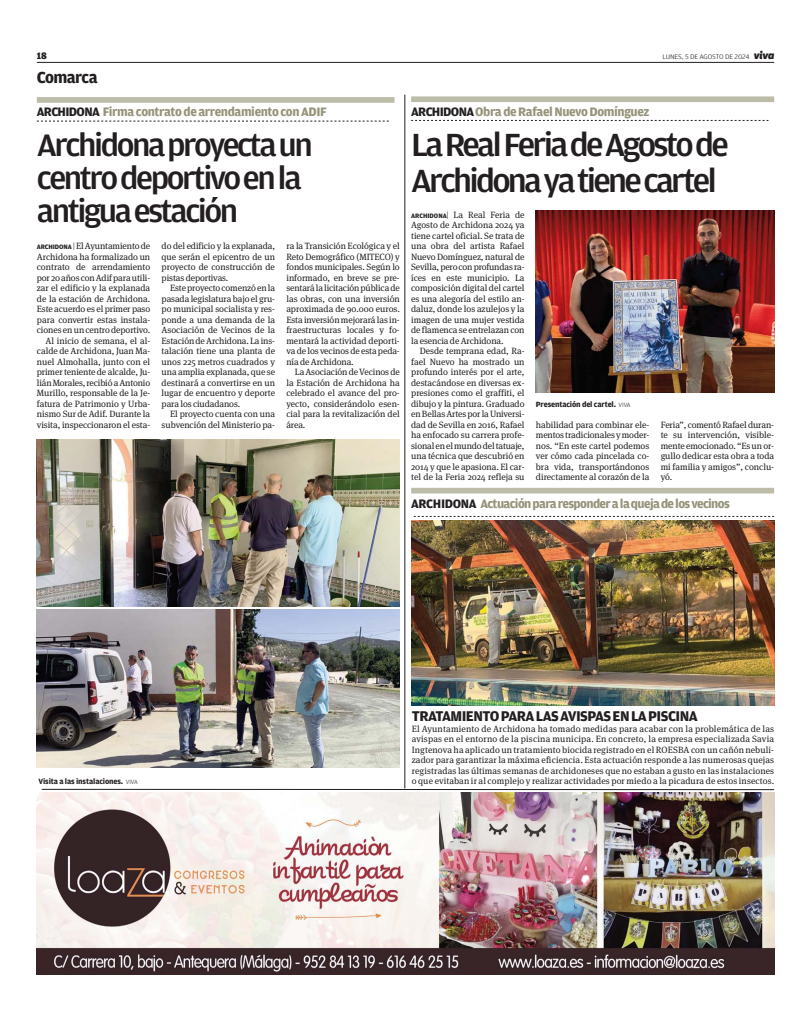
<style>
.page{position:relative;width:811px;height:1021px;background:#fff}
.page>*{position:absolute;margin:0;border:0;box-sizing:border-box;transform-origin:0 0}
.t1{font:500 34px/36px "Amplitude";letter-spacing:-.075em;color:#231f20;scale:1.05 1}
.t2{font:500 33px/33px "Amplitude";letter-spacing:-.07em;color:#231f20;scale:1.05 1}
.t3{font:700 17px "Amplitude";letter-spacing:-.04em;color:#231f20}
.t4{font:700 15px "Amplitude";letter-spacing:-.035em;color:#231f20}
.t5{font:700 13px "Amplitude";letter-spacing:-.03em;color:#959379}
.t6{font:700 13px "Amplitude";letter-spacing:-.05em;color:#959379}
.t7{font:900 10px "Amplitude";color:#231f20}
.t8{font:9.1px/10.5px "Meta Serif OT";color:#231f20;text-align:justify}
.t9{font:700 8px "Amplitude";letter-spacing:-.015em;color:#231f20}
.t10{font:300 7px "Amplitude";letter-spacing:-.01em;color:#231f20;scale:1.1 1}
.s1{font-family:"Apex New";font-weight:800;font-style:italic;font-size:11px}
.s2{color:#231f20}
.s3{font-family:"Amplitude";font-weight:700;font-size:6.8px}
.s4{font-family:"Amplitude";font-weight:300}
.s5{font-weight:300;font-size:6.5px}
</style>
<div class="page">
<hr style="left:37px;top:62px;width:737px;height:1px;background:#231f20">
<img style="left:37px;top:792px;width:737px;height:182px">
<svg style="left:37px;top:121px;width:352px;height:1px"></svg>
<div style="left:37px;top:97px;width:357px;height:6px;background:#bdbca8"></div>
<img style="left:37px;top:439px;width:363px;height:168px">
<svg style="left:411px;top:120px;width:357px;height:1px"></svg>
<div style="left:411px;top:96px;width:363px;height:6px;background:#bdbca8"></div>
<img style="left:536px;top:211px;width:238px;height:182px">
<hr style="left:42px;top:789px;width:732px;height:1px;background:#231f20">
<hr style="left:405px;top:95px;width:1px;height:693px;background:#231f20">
<img style="left:37px;top:609px;width:363px;height:158px">
<div style="left:411px;top:488px;width:363px;height:5px;background:#bdbca8"></div>
<img style="left:411px;top:520px;width:363px;height:186px">
<svg style="left:414px;top:516px;width:360px;height:1px"></svg>
<p class="t7" style="left:37px;top:50px;width:11px">18</p>
<p class="t10" style="left:662px;top:55px;width:103px">LUNES, 5 DE AGOSTO DE 2024 <span class="s1">viva</span></p>
<h3 class="t3" style="left:37px;top:71px;width:62px">Comarca</h3>
<h3 class="t5" style="left:37px;top:104px;width:292px"><span class="s2">ARCHIDONA</span> Firma contrato de arrendamiento con ADIF</h3>
<h2 class="t2" style="left:37px;top:131px;width:264px">Archidona proyecta un centro deportivo en la antigua estación</h2>
<p class="t8" style="left:162px;top:241px;width:115px">do del edificio y la explanada, que serán el epicentro de un proyecto de construcción de pistas deportivas.</p>
<p class="t8" style="left:162px;top:283px;width:115px;text-indent:9px">Este proyecto comenzó en la pasada legislatura bajo el gru&shy;po municipal socialista y res&shy;ponde a una demanda de la Asociación de Vecinos de la Estación de Archidona. La ins&shy;talación tiene una planta de unos 225 metros cuadrados y una amplia explanada, que se destinará a convertirse en un lugar de encuentro y deporte para los ciudadanos.</p>
<p class="t8" style="left:162px;top:409px;width:115px;text-align:right">El proyecto cuenta con una subvención del Ministerio pa-</p>
<p class="t8" style="left:286px;top:241px;width:115px">ra la Transición Ecológica y el Reto Demográfico (MITECO) y fondos municipales. Según lo informado, en breve se pre&shy;sentará la licitación pública de las obras, con una inversión aproximada de 90.000 euros.<br>Esta inversión mejorará las in&shy;fraestructuras locales y fo&shy;mentará la actividad deporti&shy;va de los vecinos de esta peda&shy;nía de Archidona.</p>
<p class="t8" style="left:286px;top:367px;width:115px;text-indent:9px">La Asociación de Vecinos de la Estación de Archidona ha celebrado el avance del pro&shy;yecto, considerándolo esen&shy;cial para la revitalización del área.</p>
<p class="t8" style="left:37px;top:241px;width:115px;text-align:right"><span class="s3">ARCHIDONA</span> <span class="s4">|</span> El Ayuntamiento de<br>Archidona ha formalizado un contrato de arrendamiento por 20 años con Adif para utili&shy;zar el edificio y la explanada de la estación de Archidona.<br>Este acuerdo es el primer paso para convertir estas instala&shy;ciones en un centro deportivo.<br>Al inicio de semana, el al&shy;calde de Archidona, Juan Ma&shy;nuel Almohalla, junto con el primer teniente de alcalde, Ju&shy;lián Morales, recibió a Antonio<br>Murillo, responsable de la Je&shy;fatura de Patrimonio y Urba&shy;nismo Sur de Adif. Durante la visita, inspeccionaron el esta-</p>
<h3 class="t5" style="left:411px;top:104px;width:240px"><span class="s2">ARCHIDONA</span> Obra de Rafael Nuevo Domínguez</h3>
<h1 class="t1" style="left:411px;top:129px;width:304px">La Real Feria de Agosto de<br>Archidona ya tiene cartel</h1>
<p class="t8" style="left:411px;top:210px;width:115px"><span class="s3">ARCHIDONA</span><span class="s4">|</span> La Real Feria de Agosto de Archidona 2024 ya tiene cartel oficial. Se trata de una obra del artista Rafael Nuevo Domínguez, natural de Sevilla, pero con profundas ra&shy;íces en este municipio. La composición digital del cartel es una alegoría del estilo an&shy;daluz, donde los azulejos y la imagen de una mujer vestida de flamenca se entrelazan con la esencia de Archidona.</p>
<p class="t8" style="left:411px;top:346px;width:115px;text-indent:9px">Desde temprana edad, Ra&shy;fael Nuevo ha mostrado un profundo interés por el arte, destacándose en diversas ex&shy;presiones como el graffiti, el dibujo y la pintura. Graduado en Bellas Artes por la Universi&shy;dad de Sevilla en 2016, Rafael ha enfocado su carrera profe&shy;sional en el mundo del tatuaje, una técnica que descubrió en 2014 y que le apasiona. El car&shy;tel de la Feria 2024 refleja su</p>
<p class="t9" style="left:536px;top:399px;width:96px">Presentación del cartel. <span class="s5">VIVA</span></p>
<p class="t8" style="left:536px;top:419px;width:115px">habilidad para combinar ele&shy;mentos tradicionales y moder&shy;nos. “En este cartel podemos ver cómo cada pincelada co&shy;bra vida, transportándonos directamente al corazón de la</p>
<p class="t8" style="left:660px;top:419px;width:115px">Feria”, comentó Rafael duran&shy;te su intervención, visible&shy;mente emocionado. “Es un or&shy;gullo dedicar esta obra a toda mi familia y amigos”, conclu&shy;yó.</p>
<h3 class="t6" style="left:411px;top:496px;width:320px"><span class="s2">ARCHIDONA</span> Actuaciónpara responder a la queja delosvecinos</h3>
<p class="t9" style="left:39px;top:777px;width:101px">Visita a las instalaciones. <span class="s5">VIVA</span></p>
<h3 class="t4" style="left:412px;top:710px;width:287px">TRATAMIENTO PARA LASAVISPASEN LA PISCINA</h3>
<p class="t8" style="left:412px;top:724px;width:364px">El Ayuntamiento de Archidona ha tomado medidas para acabar con la problemática de las avispas en el entorno de la piscina municipa. En concreto, la empresa especializada Savia Ingtenova ha aplicado un tratamiento biocida registrado en el ROESBA con un cañón nebuli&shy;zador para garantizar la máxima eficiencia. Esta actuación responde a las numerosas quejas registradas las últimas semanas de archidoneses que no estaban a gusto en las instalaciones o que evitaban ir al complejo y realizar actividades por miedo a la picadura de estos insectos.</p>
</div>
